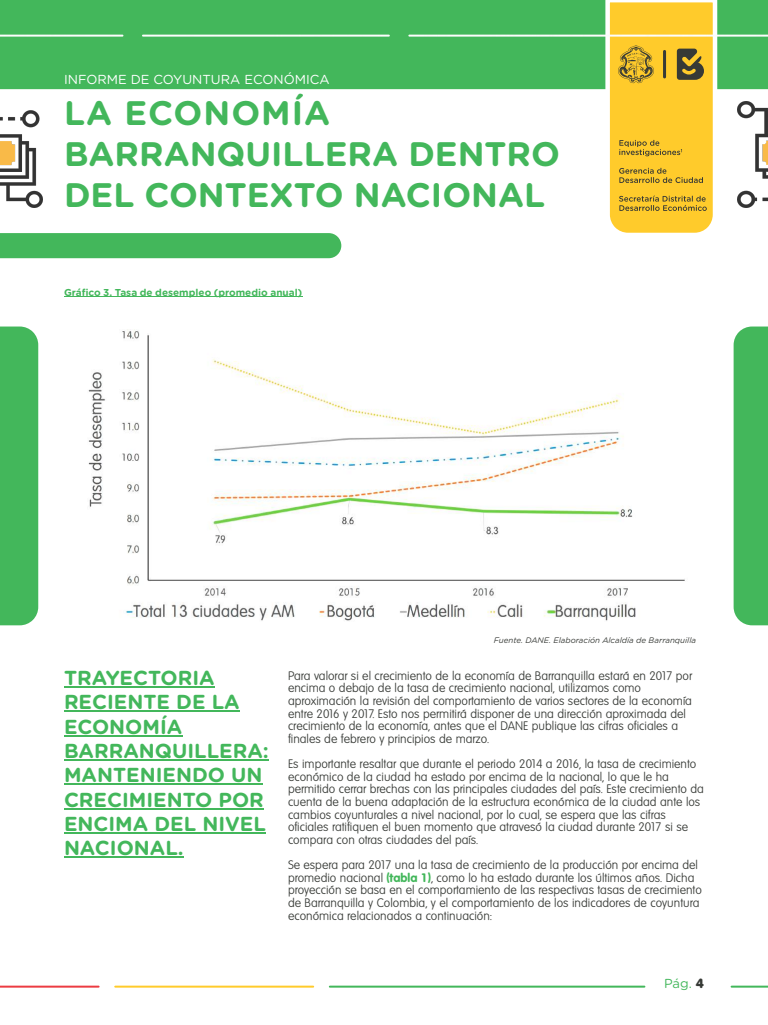
<style>
.page{position:relative;width:768px;height:1025px;background:#fff}
.page>*{position:absolute;margin:0;border:0;box-sizing:border-box;transform-origin:0 0}
.t1{font:700 34px/40.8px "Gotham Rounded";color:#43b75b}
.t2{font:700 20.2px/24.3px "Gotham Rounded";color:#43b75b}
.t3{font:13px "Gotham Rounded";color:#fff}
.t4{font:13px "Gotham Rounded";color:#43b75b}
.t5{font:300 12px/12.6px "Volkswagen Serial";color:#373a36}
.t6{font:700 10px "Gotham Rounded";color:#43b75b}
.t7{font:italic 8px "Gotham Rounded";color:#373a36}
.s1{font-weight:800;color:#43b75b}
.s2{font-family:"Volkswagen Serial";font-weight:800;color:#373a36}
</style>
<div class="page">
<div style="left:0;top:0;width:768px;height:89px;background:#43b75b"></div>
<img style="left:88px;top:296px;width:597px;height:325px">
<hr style="left:0;top:985px;width:99px;height:2px;background:#ec3c42">
<hr style="left:115px;top:985px;width:198px;height:2px;background:#ffcb2b">
<hr style="left:330px;top:985px;width:314px;height:2px;background:#43b75b">
<hr style="left:732px;top:985px;width:36px;height:2px;background:#43b75b">
<img style="left:0;top:35px;width:123px;height:2px">
<img style="left:142px;top:35px;width:248px;height:2px">
<img style="left:408px;top:35px;width:360px;height:2px">
<div style="left:0;top:233px;width:341px;height:25px;background:#43b75b"></div>
<img style="left:738px;top:102px;width:30px;height:106px">
<img style="left:0;top:110px;width:42px;height:98px">
<hr style="left:64px;top:296px;width:238px;height:1px;background:#43b75b">
<div style="left:0;top:326px;width:38px;height:299px;background:#43b75b"></div>
<div style="left:734px;top:326px;width:34px;height:299px;background:#43b75b"></div>
<hr style="left:64px;top:686px;width:151px;height:1px;background:#43b75b">
<hr style="left:64px;top:711px;width:176px;height:1px;background:#43b75b">
<hr style="left:64px;top:735px;width:118px;height:1px;background:#43b75b">
<hr style="left:64px;top:759px;width:205px;height:1px;background:#43b75b">
<hr style="left:64px;top:783px;width:198px;height:1px;background:#43b75b">
<hr style="left:64px;top:808px;width:200px;height:1px;background:#43b75b">
<hr style="left:64px;top:832px;width:202px;height:1px;background:#43b75b">
<hr style="left:64px;top:856px;width:120px;height:1px;background:#43b75b">
<svg style="left:603px;top:0;width:117px;height:233px;background:#f0c949"></svg>
<img style="left:619px;top:168px;width:47px;height:6px">
<img style="left:619px;top:177px;width:53px;height:6px">
<img style="left:619px;top:195px;width:40px;height:7px">
<img style="left:619px;top:205px;width:53px;height:6px">
<p class="t3" style="left:64px;top:74px;width:267px">INFORME DE COYUNTURA ECONÓMICA</p>
<h1 class="t1" style="left:64px;top:95px;width:498px">LA ECONOMÍA<br>BARRANQUILLERA DENTRO<br>DEL CONTEXTO NACIONAL</h1>
<p class="t6" style="left:64px;top:288px;width:240px">Gráfico 3. Tasa de desempleo (promedio anual)</p>
<p class="t7" style="left:494px;top:636px;width:204px">Fuente. DANE. Elaboración Alcaldía de Barranquilla</p>
<h2 class="t2" style="left:64px;top:667px;width:206px">TRAYECTORIA<br>RECIENTE DE LA<br>ECONOMÍA<br>BARRANQUILLERA:<br>MANTENIENDO UN<br>CRECIMIENTO POR<br>ENCIMA DEL NIVEL<br>NACIONAL.</h2>
<p class="t5" style="left:288px;top:669px;width:406px">Para valorar si el crecimiento de la economía de Barranquilla estará en 2017 por encima o debajo de la tasa de crecimiento nacional, utilizamos como aproximación la revisión del comportamiento de varios sectores de la economía entre 2016 y 2017. Esto nos permitirá disponer de una dirección aproximada del crecimiento de la economía, antes que el DANE publique las cifras oficiales a finales de febrero y principios de marzo.</p>
<p class="t5" style="left:288px;top:758px;width:417px">Es importante resaltar que durante el periodo 2014 a 2016, la tasa de crecimiento económico de la ciudad ha estado por encima de la nacional, lo que le ha permitido cerrar brechas con las principales ciudades del país. Este crecimiento da cuenta de la buena adaptación de la estructura económica de la ciudad ante los cambios coyunturales a nivel nacional, por lo cual, se espera que las cifras oficiales ratifiquen el buen momento que atravesó la ciudad durante 2017 si se compara con otras ciudades del país.</p>
<p class="t5" style="left:288px;top:859px;width:415px">Se espera para 2017 una la tasa de crecimiento de la producción por encima del promedio nacional <span class="s1">(tabla 1)</span>, como lo ha estado durante los últimos años. Dicha proyección se basa en el comportamiento de las respectivas tasas de crecimiento de Barranquilla y Colombia, y el comportamiento de los indicadores de coyuntura económica relacionados a continuación:</p>
<p class="t4" style="left:664px;top:977px;width:41px">Pág. <span class="s2">4</span></p>
</div>
